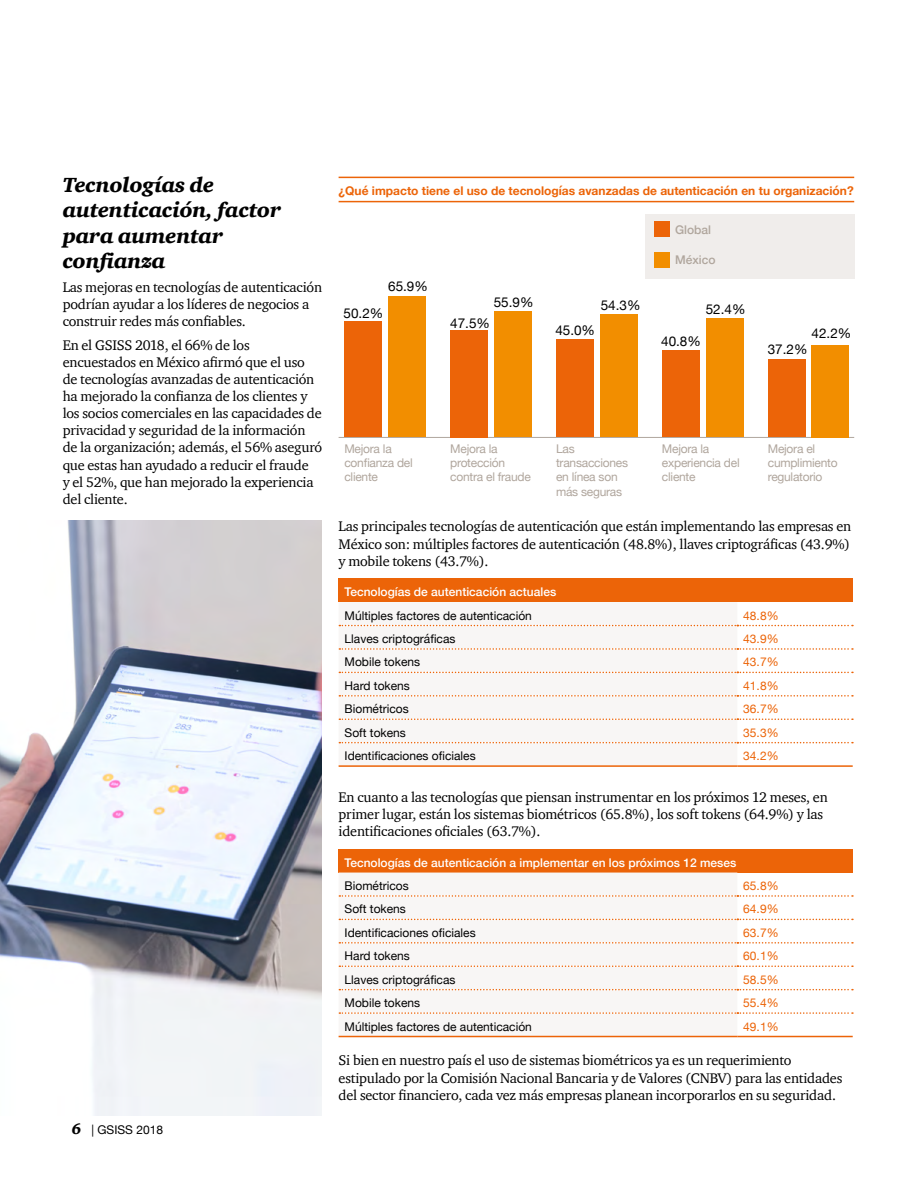
<style>
.page{position:relative;width:918px;height:1188px;background:#fff}
.page>*{position:absolute;margin:0;border:0;box-sizing:border-box;transform-origin:0 0}
.t1{font:italic 900 21px/25.2px "ITC Charter Com";letter-spacing:-.01em;color:#000}
.t2{font:14.25px/17.1px "ITC Charter Com";letter-spacing:-.015em;color:#000}
.t3{font:13.5px "Helvetica Neue";color:#000}
.t4{font:12px "Helvetica Neue";color:#000}
.t5{font:12px/14.4px "Helvetica Neue";letter-spacing:-.02em;color:#b0a69d}
.t6{font:500 12px "Helvetica Neue";color:#fff}
.t7{font:700 12px "Helvetica Neue";color:#ec6408}
.t8{font:12px "Helvetica Neue";color:#ec6408}
.t9{font:500 12px "Helvetica Neue";color:#b0a69d}
.s1{font-family:"ITC Charter Com";font-weight:900;font-style:italic;font-size:15px}
</style>
<div class="page">
<div style="left:339px;top:578px;width:514px;height:24px;background:#ec6408"></div>
<div style="left:339px;top:624px;width:398px;height:120px;background:#f8f6f5"></div>
<hr style="left:339px;top:765px;width:398px;height:2px;background:#ec6408">
<hr style="left:737px;top:765px;width:116px;height:2px;background:#ec6408">
<svg style="left:339px;top:625px;width:514px;height:1px"></svg>
<svg style="left:339px;top:648px;width:514px;height:2px"></svg>
<svg style="left:339px;top:672px;width:514px;height:1px"></svg>
<svg style="left:339px;top:695px;width:514px;height:2px"></svg>
<svg style="left:339px;top:718px;width:514px;height:2px"></svg>
<svg style="left:339px;top:742px;width:514px;height:1px"></svg>
<div style="left:339px;top:849px;width:514px;height:24px;background:#ec6408"></div>
<div style="left:339px;top:918px;width:398px;height:118px;background:#f8f6f5"></div>
<hr style="left:339px;top:1036px;width:398px;height:1px;background:#ec6408">
<hr style="left:737px;top:1036px;width:116px;height:1px;background:#ec6408">
<svg style="left:339px;top:895px;width:514px;height:2px"></svg>
<svg style="left:339px;top:919px;width:514px;height:1px"></svg>
<svg style="left:339px;top:942px;width:514px;height:2px"></svg>
<svg style="left:339px;top:965px;width:514px;height:2px"></svg>
<svg style="left:339px;top:989px;width:514px;height:1px"></svg>
<svg style="left:339px;top:1012px;width:514px;height:2px"></svg>
<hr style="left:339px;top:177px;width:515px;height:1px;background:#ec6408">
<hr style="left:339px;top:201px;width:515px;height:1px;background:#ec6408">
<hr style="left:339px;top:437px;width:515px;height:1px;background:#b0a69d">
<div style="left:344px;top:321px;width:38px;height:116px;background:#ec6408"></div>
<div style="left:388px;top:297px;width:38px;height:140px;background:#f28e00"></div>
<div style="left:662px;top:351px;width:37px;height:86px;background:#ec6408"></div>
<div style="left:706px;top:319px;width:37px;height:118px;background:#f28e00"></div>
<div style="left:450px;top:330px;width:38px;height:107px;background:#ec6408"></div>
<div style="left:494px;top:311px;width:38px;height:126px;background:#f28e00"></div>
<div style="left:768px;top:359px;width:37px;height:78px;background:#ec6408"></div>
<div style="left:812px;top:345px;width:37px;height:92px;background:#f28e00"></div>
<div style="left:556px;top:339px;width:38px;height:98px;background:#ec6408"></div>
<div style="left:600px;top:315px;width:37px;height:122px;background:#f28e00"></div>
<div style="left:645px;top:214px;width:209px;height:65px;background:#f0edeb"></div>
<div style="left:654px;top:222px;width:16px;height:15px;background:#ec6408"></div>
<div style="left:654px;top:253px;width:16px;height:15px;background:#f28e00"></div>
<img style="left:0;top:521px;width:322px;height:595px">
<h1 class="t1" style="left:63px;top:172px;width:220px">Tecnologías de autenticación, factor para aumentar confianza</h1>
<p class="t2" style="left:63px;top:278px;width:261px">Las mejoras en tecnologías de autenticación podrían ayudar a los líderes de negocios a construir redes más confiables.</p>
<p class="t2" style="left:63px;top:336px;width:261px">En el GSISS 2018, el 66% de los encuestados en México afirmó que el uso de tecnologías avanzadas de autenticación ha mejorado la confianza de los clientes y los socios comerciales en las capacidades de privacidad y seguridad de la información de la organización; además, el 56% aseguró que estas han ayudado a reducir el fraude<br>y el 52%, que han mejorado la experiencia del cliente.</p>
<p class="t4" style="left:72px;top:1121px;width:93px"><span class="s1">6</span> | GSISS 2018</p>
<p class="t7" style="left:339px;top:181px;width:517px">¿Qué impacto tiene el uso de tecnologías avanzadas de autenticación en tu organización?</p>
<p class="t9" style="left:675px;top:220px;width:38px">Global</p>
<p class="t9" style="left:675px;top:251px;width:42px">México</p>
<p class="t3" style="left:388px;top:277px;width:41px">65.9%</p>
<p class="t3" style="left:344px;top:303px;width:41px">50.2%</p>
<p class="t3" style="left:494px;top:292px;width:41px">55.9%</p>
<p class="t3" style="left:450px;top:313px;width:41px">47.5%</p>
<p class="t3" style="left:601px;top:296px;width:41px">54.3%</p>
<p class="t3" style="left:555px;top:321px;width:41px">45.0%</p>
<p class="t3" style="left:706px;top:300px;width:41px">52.4%</p>
<p class="t3" style="left:661px;top:331px;width:41px">40.8%</p>
<p class="t3" style="left:812px;top:324px;width:41px">42.2%</p>
<p class="t3" style="left:768px;top:339px;width:41px">37.2%</p>
<p class="t5" style="left:344px;top:442px;width:70px">Mejora la confianza del cliente</p>
<p class="t5" style="left:556px;top:442px;width:74px">Las transacciones en línea son más seguras</p>
<p class="t5" style="left:450px;top:442px;width:82px">Mejora la protección contra el fraude</p>
<p class="t5" style="left:768px;top:442px;width:71px">Mejora el cumplimiento regulatorio</p>
<p class="t5" style="left:662px;top:442px;width:79px">Mejora la experiencia del cliente</p>
<p class="t2" style="left:339px;top:518px;width:514px;text-align:justify">Las principales tecnologías de autenticación que están implementando las empresas en México son: múltiples factores de autenticación (48.8%), llaves criptográficas (43.9%) y mobile tokens (43.7%).</p>
<p class="t6" style="left:345px;top:582px;width:213px">Tecnologías de autenticación actuales</p>
<p class="t4" style="left:345px;top:607px;width:189px">Múltiples factores de autenticación</p>
<p class="t8" style="left:743px;top:607px;width:37px">48.8%</p>
<p class="t4" style="left:345px;top:630px;width:112px">Llaves criptográficas</p>
<p class="t8" style="left:743px;top:630px;width:37px">43.9%</p>
<p class="t4" style="left:345px;top:653px;width:77px">Mobile tokens</p>
<p class="t8" style="left:743px;top:653px;width:37px">43.7%</p>
<p class="t4" style="left:345px;top:677px;width:67px">Hard tokens</p>
<p class="t8" style="left:743px;top:677px;width:37px">41.8%</p>
<p class="t4" style="left:345px;top:700px;width:66px">Biométricos</p>
<p class="t8" style="left:743px;top:700px;width:37px">36.7%</p>
<p class="t4" style="left:345px;top:724px;width:63px">Soft tokens</p>
<p class="t8" style="left:743px;top:724px;width:37px">35.3%</p>
<p class="t4" style="left:345px;top:747px;width:133px">Identificaciones oficiales</p>
<p class="t8" style="left:743px;top:747px;width:37px">34.2%</p>
<p class="t2" style="left:339px;top:788px;width:491px">En cuanto a las tecnologías que piensan instrumentar en los próximos 12 meses, en primer lugar, están los sistemas biométricos (65.8%), los soft tokens (64.9%) y las identificaciones oficiales (63.7%).</p>
<p class="t6" style="left:345px;top:853px;width:393px">Tecnologías de autenticación a implementar en los próximos 12 meses</p>
<p class="t4" style="left:345px;top:877px;width:66px">Biométricos</p>
<p class="t8" style="left:743px;top:877px;width:37px">65.8%</p>
<p class="t4" style="left:345px;top:900px;width:63px">Soft tokens</p>
<p class="t8" style="left:743px;top:900px;width:37px">64.9%</p>
<p class="t4" style="left:345px;top:924px;width:133px">Identificaciones oficiales</p>
<p class="t8" style="left:743px;top:924px;width:37px">63.7%</p>
<p class="t4" style="left:345px;top:947px;width:67px">Hard tokens</p>
<p class="t8" style="left:743px;top:947px;width:37px">60.1%</p>
<p class="t4" style="left:345px;top:971px;width:112px">Llaves criptográficas</p>
<p class="t8" style="left:743px;top:971px;width:37px">58.5%</p>
<p class="t4" style="left:345px;top:994px;width:77px">Mobile tokens</p>
<p class="t8" style="left:743px;top:994px;width:37px">55.4%</p>
<p class="t4" style="left:345px;top:1018px;width:189px">Múltiples factores de autenticación</p>
<p class="t8" style="left:743px;top:1018px;width:37px">49.1%</p>
<p class="t2" style="left:339px;top:1052px;width:505px">Si bien en nuestro país el uso de sistemas biométricos ya es un requerimiento estipulado por la Comisión Nacional Bancaria y de Valores (CNBV) para las entidades del sector financiero, cada vez más empresas planean incorporarlos en su seguridad.</p>
</div>
